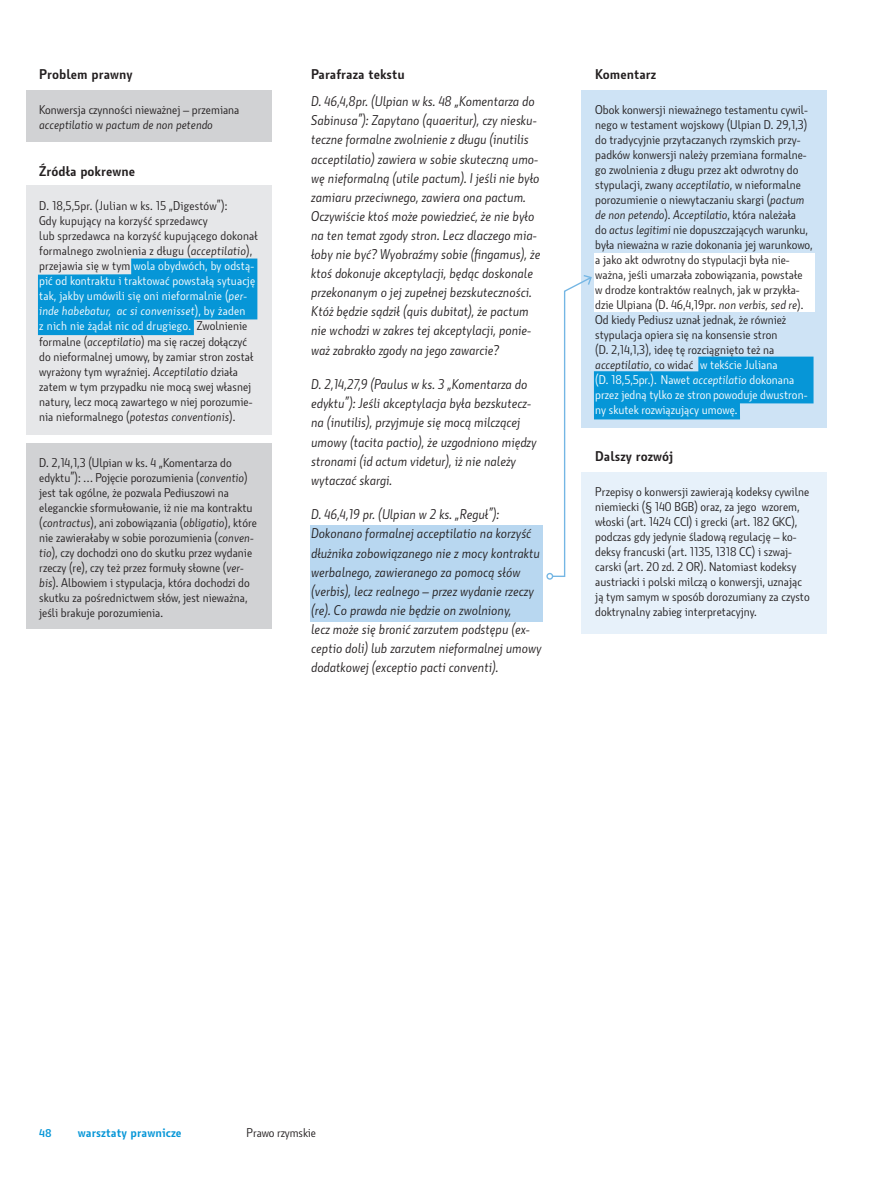
<style>
.page{position:relative;width:872px;height:1182px;background:#fff}
.page>*{position:absolute;margin:0;border:0;box-sizing:border-box;transform-origin:0 0}
.t1{font:italic 13.65px/19px "Botanika Lite CE";color:#231f20}
.t2{font:700 13.65px "Botanika Lite CE";color:#231f20}
.t3{font:12.3px/15px "Botanika Lite CE";color:#231f20}
.t4{font:700 12.3px "Botanika Lite CE";color:#0696d7}
.t5{font:700 10.95px "Botanika Lite CE";color:#0696d7}
.s1{font-style:italic}
.s2{color:#fff}
.s3{font-style:italic;color:#fff}
</style>
<div class="page">
<div style="left:310px;top:525px;width:233px;height:96px;background:#b8d7f0"></div>
<div style="left:581px;top:90px;width:271px;height:338px;background:#cee3f5"></div>
<div style="left:581px;top:472px;width:271px;height:162px;background:#e7f1fa"></div>
<div style="left:1px;top:90px;width:270px;height:52px;background:#d1d2d4"></div>
<div style="left:1px;top:186px;width:270px;height:249px;background:#e6e7e9"></div>
<div style="left:1px;top:444px;width:270px;height:185px;background:#d1d2d4"></div>
<div style="left:594px;top:253px;width:220px;height:59px;background:#fff"></div>
<div style="left:546px;top:573px;width:7px;height:7px;border:1px solid #74b6e4;border-radius:50%"></div>
<svg style="left:38px;top:259px;width:219px;height:76px"></svg>
<svg style="left:551px;top:275px;width:262px;height:303px"></svg>
<div style="left:1px;top:30px;width:25px;height:1122px;background:#fff"></div>
<div style="left:827px;top:30px;width:44px;height:1122px;background:#fff"></div>
<p class="t2" style="left:39px;top:69px;width:95px">Problem prawny</p>
<p class="t3" style="left:39px;top:103px;width:202px">Konwersja czynności nieważnej – przemiana <span class="s1">acceptilatio</span> w <span class="s1">pactum de non petendo</span></p>
<p class="t2" style="left:39px;top:166px;width:97px">Źródła pokrewne</p>
<p class="t3" style="left:39px;top:200px;width:220px">D. 18,5,5pr. (Julian w ks. 15 „Digestów”):<br>Gdy kupujący na korzyść sprzedawcy<br>lub sprzedawca na korzyść kupującego dokonał formalnego zwolnienia z długu (<span class="s1">acceptilatio</span>), przejawia się w tym <span class="s2">wola obydwóch, by odstą&shy;pić od kontraktu i traktować powstałą sytuację tak, jakby umówili się oni nieformalnie (</span><span class="s3">per&shy;inde habebatur, ac si convenisset</span><span class="s2">), by żaden<br>z nich nie żądał nic od drugiego.</span> Zwolnienie formalne (<span class="s1">acceptilatio</span>) ma się raczej dołączyć do nieformalnej umowy, by zamiar stron został wyrażony tym wyraźniej. <span class="s1">Acceptilatio</span> działa zatem w tym przypadku nie mocą swej własnej natury, lecz mocą zawartego w niej porozumie&shy;nia nieformalnego (<span class="s1">potestas conventionis</span>).</p>
<p class="t3" style="left:39px;top:456px;width:219px">D. 2,14,1,3 (Ulpian w ks. 4 „Komentarza do edyktu”): … Pojęcie porozumienia (<span class="s1">conventio</span>) jest tak ogólne, że pozwala Pediuszowi na eleganckie sformułowanie, iż nie ma kontraktu (<span class="s1">contractus</span>), ani zobowiązania (<span class="s1">obligatio</span>), które nie zawierałaby w sobie porozumienia (<span class="s1">conven&shy;tio</span>), czy dochodzi ono do skutku przez wydanie rzeczy (re), czy też przez formuły słowne (<span class="s1">ver&shy;bis</span>). Albowiem i stypulacja, która dochodzi do skutku za pośrednictwem słów, jest nieważna, jeśli brakuje porozumienia.</p>
<p class="t2" style="left:311px;top:69px;width:95px">Parafraza tekstu</p>
<p class="t1" style="left:311px;top:93px;width:231px">D. 46,4,8pr. (Ulpian w ks. 48 „Komentarza do Sabinusa”): Zapytano (quaeritur), czy niesku&shy;teczne formalne zwolnienie z długu (inutilis acceptilatio) zawiera w sobie skuteczną umo&shy;wę nieformalną (utile pactum). I jeśli nie było zamiaru przeciwnego, zawiera ona pactum.<br>Oczywiście ktoś może powiedzieć, że nie było na ten temat zgody stron. Lecz dlaczego mia&shy;łoby nie być? Wyobraźmy sobie (fingamus), że ktoś dokonuje akceptylacji, będąc doskonale przekonanym o jej zupełnej bezskuteczności.<br>Któż będzie sądził (quis dubitat), że pactum nie wchodzi w zakres tej akceptylacji, ponie&shy;waż zabrakło zgody na jego zawarcie?</p>
<p class="t1" style="left:311px;top:376px;width:227px">D. 2,14,27,9 (Paulus w ks. 3 „Komentarza do edyktu”): Jeśli akceptylacja była bezskutecz&shy;na (inutilis), przyjmuje się mocą milczącej umowy (tacita pactio), że uzgodniono między stronami (id actum videtur), iż nie należy wytaczać skargi.</p>
<p class="t1" style="left:311px;top:506px;width:232px">D. 46,4,19 pr. (Ulpian w 2 ks. „Reguł”):<br>Dokonano formalnej acceptilatio na korzyść dłużnika zobowiązanego nie z mocy kontraktu werbalnego, zawieranego za pomocą słów (verbis), lecz realnego – przez wydanie rzeczy (re). Co prawda nie będzie on zwolniony,<br>lecz może się bronić zarzutem podstępu (ex&shy;ceptio doli) lub zarzutem nieformalnej umowy dodatkowej (exceptio pacti conventi).</p>
<p class="t2" style="left:595px;top:69px;width:63px">Komentarz</p>
<p class="t3" style="left:595px;top:103px;width:219px">Obok konwersji nieważnego testamentu cywil&shy;nego w testament wojskowy (Ulpian D. 29,1,3) do tradycyjnie przytaczanych rzymskich przy&shy;padków konwersji należy przemiana formalne&shy;go zwolnienia z długu przez akt odwrotny do stypulacji, zwany <span class="s1">acceptilatio</span>, w nieformalne porozumienie o niewytaczaniu skargi (<span class="s1">pactum de non petendo</span>). <span class="s1">Acceptilatio</span>, która należała<br>do <span class="s1">actus legitimi</span> nie dopuszczających warunku, była nieważna w razie dokonania jej warunkowo, a jako akt odwrotny do stypulacji była nie&shy;ważna, jeśli umarzała zobowiązania, powstałe w drodze kontraktów realnych, jak w przykła&shy;dzie Ulpiana (D. 46,4,19pr. <span class="s1">non verbis, sed re</span>).<br>Od kiedy Pediusz uznał jednak, że również stypulacja opiera się na konsensie stron<br>(D. 2,14,1,3), ideę tę rozciągnięto też na <span class="s1">acceptilatio</span>, co widać <span class="s2">w tekście Juliana<br>(D. 18,5,5pr.). Nawet</span> <span class="s3">acceptilatio</span> <span class="s2">dokonana przez jedną tylko ze stron powoduje dwustron&shy;ny skutek rozwiązujący umowę.</span></p>
<p class="t2" style="left:595px;top:451px;width:79px">Dalszy rozwój</p>
<p class="t3" style="left:595px;top:485px;width:216px">Przepisy o konwersji zawierają kodeksy cywilne niemiecki (§ 140 BGB) oraz, za jego wzorem, włoski (art. 1424 CCI) i grecki (art. 182 GKC), podczas gdy jedynie śladową regulację – ko&shy;deksy francuski (art. 1135, 1318 CC) i szwaj&shy;carski (art. 20 zd. 2 OR). Natomiast kodeksy austriacki i polski milczą o konwersji, uznając ją tym samym w sposób dorozumiany za czysto doktrynalny zabieg interpretacyjny.</p>
<p class="t5" style="left:39px;top:1129px;width:14px">48</p>
<p class="t4" style="left:78px;top:1129px;width:105px">warsztaty prawnicze</p>
<p class="t3" style="left:246px;top:1126px;width:71px">Prawo rzymskie</p>
</div>
